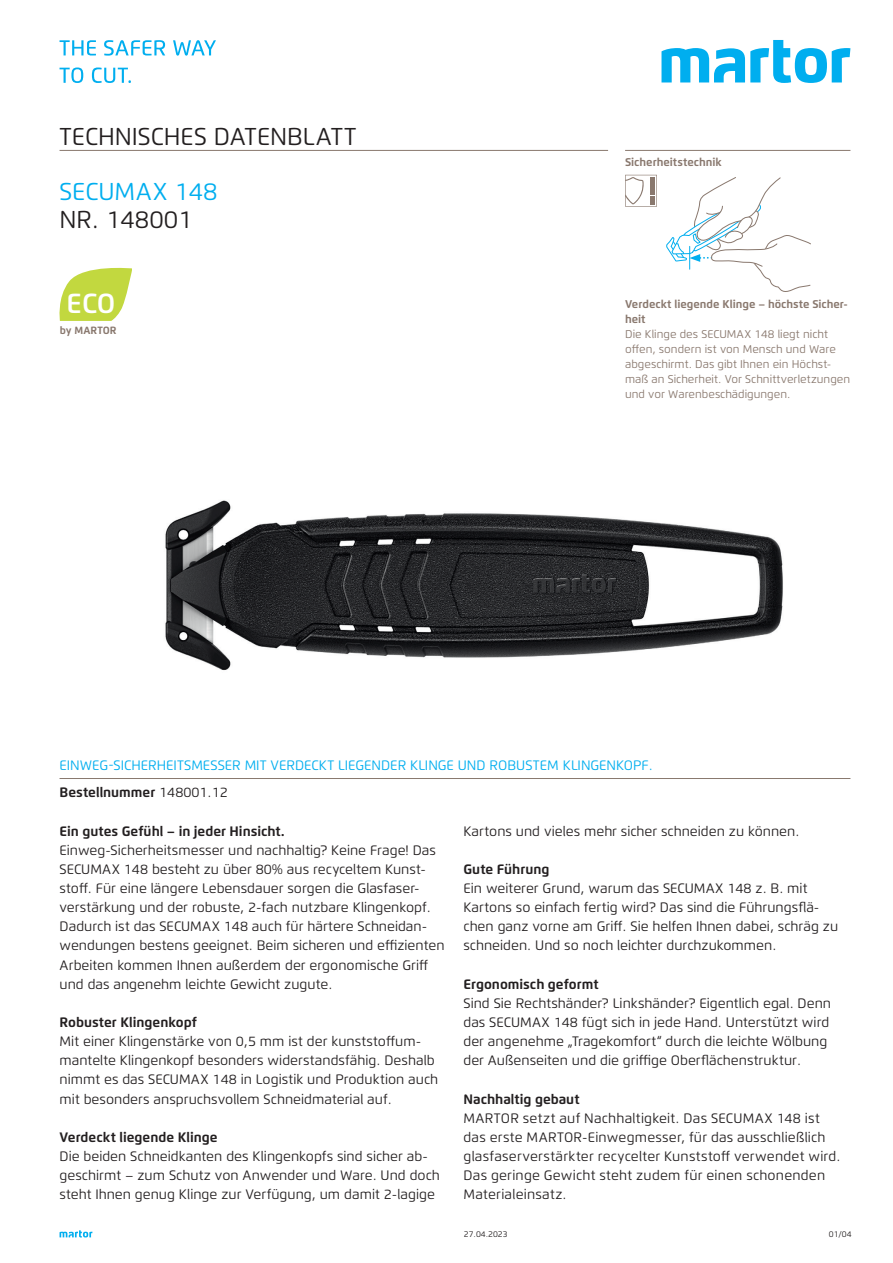
<style>
.page{position:relative;width:893px;height:1263px;background:#fff}
.page>*{position:absolute;margin:0;border:0;box-sizing:border-box;transform-origin:0 0}
.t1{font:600 27.6px "Flexo";color:#fff}
.t2{font:24.3px "Flexo";color:#231f20}
.t3{font:24.3px "Flexo";color:#00aeef}
.t4{font:13.65px/19.2px "Flexo";color:#231f20}
.t5{font:700 13.65px "Flexo";color:#231f20}
.t6{font:13.65px/27.6px "Flexo";color:#00aeef}
.t7{font:11.25px/14.9px "Flexo";color:#89786e}
.t8{font:700 11.25px/14.9px "Flexo";color:#89786e}
.t9{font:700 10.5px "Flexo";color:#89786e}
.t10{font:8.25px "Flexo";color:#231f20}
.s1{font-weight:700;color:#231f20}
.s2{color:#231f20}
</style>
<div class="page">
<svg style="left:60px;top:268px;width:72px;height:53px"></svg>
<svg style="left:60px;top:1230px;width:32px;height:7px"></svg>
<img style="left:165px;top:500px;width:618px;height:171px">
<svg style="left:666px;top:177px;width:145px;height:115px"></svg>
<svg style="left:625px;top:175px;width:32px;height:32px"></svg>
<div style="left:650px;top:177px;width:5px;height:8px;background:#89786e"></div>
<div style="left:650px;top:196px;width:5px;height:8px;background:#89786e"></div>
<div style="left:650px;top:187px;width:5px;height:8px;background:#89786e"></div>
<hr style="left:60px;top:778px;width:790px;height:1px;background:#89786e">
<hr style="left:625px;top:150px;width:225px;height:1px;background:#89786e">
<hr style="left:60px;top:150px;width:548px;height:1px;background:#89786e">
<svg style="left:661px;top:40px;width:189px;height:43px"></svg>
<svg style="left:60px;top:40px;width:36px;height:15px"></svg>
<svg style="left:104px;top:40px;width:61px;height:16px"></svg>
<svg style="left:173px;top:40px;width:43px;height:16px"></svg>
<svg style="left:60px;top:68px;width:23px;height:15px"></svg>
<svg style="left:92px;top:68px;width:39px;height:15px"></svg>
<h2 class="t2" style="left:60px;top:121px;width:298px">TECHNISCHES DATENBLATT</h2>
<h2 class="t3" style="left:60px;top:177px;width:160px">SECUMAX 148</h2>
<h2 class="t2" style="left:60px;top:204px;width:135px">NR. 148001</h2>
<h1 class="t1" style="left:67px;top:286px;width:50px">ECO</h1>
<p class="t9" style="left:60px;top:323px;width:58px">by MARTOR</p>
<p class="t8" style="left:625px;top:154px;width:98px">Sicherheitstechnik</p>
<p class="t8" style="left:625px;top:297px;width:224px">Verdeckt liegende Klinge – höchste Sicher&shy;heit</p>
<p class="t7" style="left:625px;top:327px;width:227px">Die Klinge des SECUMAX 148 liegt nicht offen, sondern ist von Mensch und Ware abgeschirmt. Das gibt Ihnen ein Höchst&shy;maß an Sicherheit. Vor Schnittverletzungen und vor Warenbeschädigungen.</p>
<p class="t6" style="left:60px;top:751px;width:595px">EINWEG-SICHERHEITSMESSER MIT VERDECKT LIEGENDER KLINGE UND ROBUSTEM KLINGENKOPF.<br><span class="s1">Bestellnummer</span> <span class="s2">148001.12</span></p>
<p class="t5" style="left:60px;top:822px;width:227px">Ein gutes Gefühl – in jeder Hinsicht.</p>
<p class="t4" style="left:60px;top:840px;width:386px">Einweg-Sicherheitsmesser und nachhaltig? Keine Frage! Das SECUMAX 148 besteht zu über 80% aus recyceltem Kunst&shy;stoff. Für eine längere Lebensdauer sorgen die Glasfaser&shy;verstärkung und der robuste, 2-fach nutzbare Klingenkopf.<br>Dadurch ist das SECUMAX 148 auch für härtere Schneidan&shy;wendungen bestens geeignet. Beim sicheren und effizienten Arbeiten kommen Ihnen außerdem der ergonomische Griff und das angenehm leichte Gewicht zugute.</p>
<p class="t5" style="left:60px;top:1014px;width:139px">Robuster Klingenkopf</p>
<p class="t4" style="left:60px;top:1032px;width:380px">Mit einer Klingenstärke von 0,5 mm ist der kunststoffum&shy;mantelte Klingenkopf besonders widerstandsfähig. Deshalb nimmt es das SECUMAX 148 in Logistik und Produktion auch mit besonders anspruchsvollem Schneidmaterial auf.</p>
<p class="t5" style="left:60px;top:1129px;width:160px">Verdeckt liegende Klinge</p>
<p class="t4" style="left:60px;top:1146px;width:382px">Die beiden Schneidkanten des Klingenkopfs sind sicher ab&shy;geschirmt – zum Schutz von Anwender und Ware. Und doch steht Ihnen genug Klinge zur Verfügung, um damit 2-lagige</p>
<p class="t4" style="left:463px;top:821px;width:337px">Kartons und vieles mehr sicher schneiden zu können.</p>
<p class="t5" style="left:463px;top:861px;width:87px">Gute Führung</p>
<p class="t4" style="left:463px;top:879px;width:376px">Ein weiterer Grund, warum das SECUMAX 148 z. B. mit Kartons so einfach fertig wird? Das sind die Führungsflä&shy;chen ganz vorne am Griff. Sie helfen Ihnen dabei, schräg zu schneiden. Und so noch leichter durchzukommen.</p>
<p class="t5" style="left:463px;top:975px;width:137px">Ergonomisch geformt</p>
<p class="t4" style="left:463px;top:993px;width:369px">Sind Sie Rechtshänder? Linkshänder? Eigentlich egal. Denn das SECUMAX 148 fügt sich in jede Hand. Unterstützt wird der angenehme „Tragekomfort“ durch die leichte Wölbung der Außenseiten und die griffige Oberflächenstruktur.</p>
<p class="t5" style="left:463px;top:1090px;width:118px">Nachhaltig gebaut</p>
<p class="t4" style="left:463px;top:1108px;width:378px">MARTOR setzt auf Nachhaltigkeit. Das SECUMAX 148 ist das erste MARTOR-Einwegmesser, für das ausschließlich glasfaserverstärkter recycelter Kunststoff verwendet wird.<br>Das geringe Gewicht steht zudem für einen schonenden Materialeinsatz.</p>
<p class="t10" style="left:464px;top:1229px;width:45px">27.04.2023</p>
<p class="t10" style="left:829px;top:1229px;width:24px">01/04</p>
</div>
